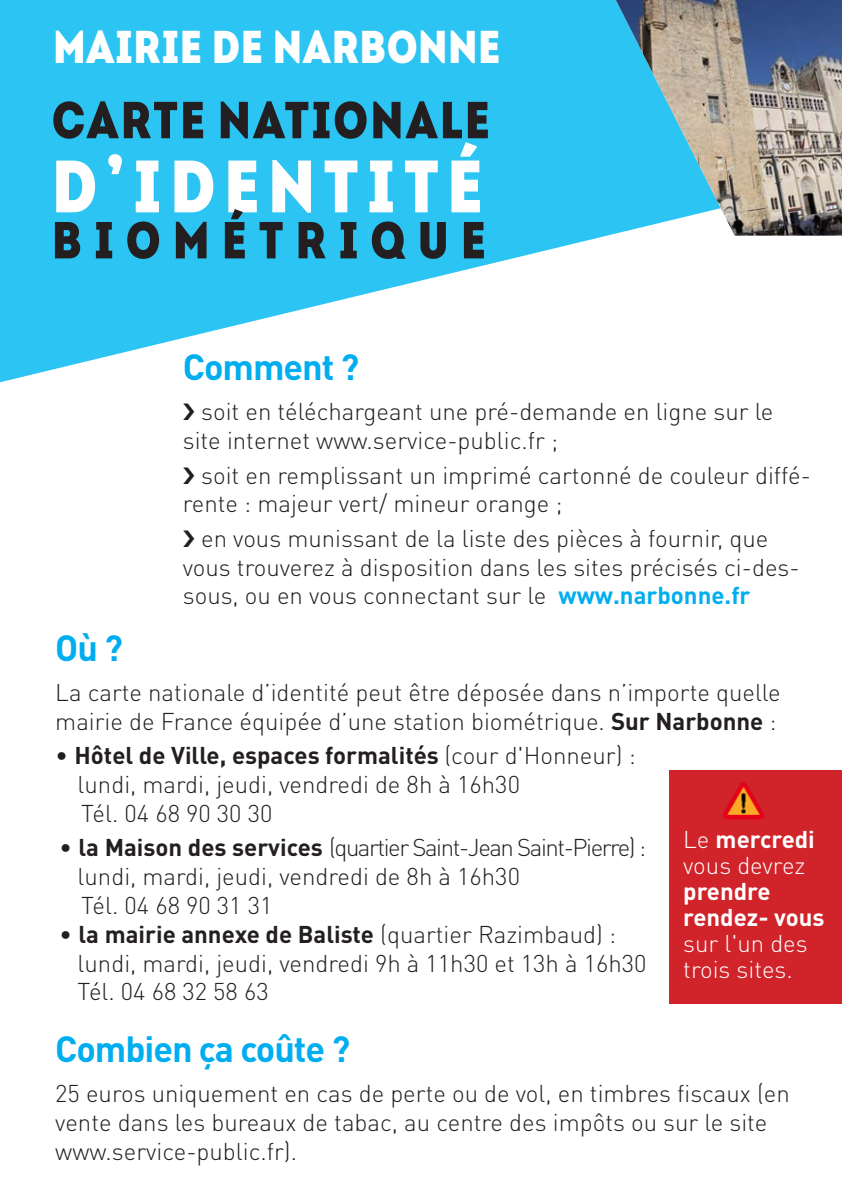
<style>
.page{position:relative;width:842px;height:1191px;background:#fff}
.page>*{position:absolute;margin:0;border:0;box-sizing:border-box;transform-origin:0 0}
.t1{font:74px "Intro Cond Black Free";letter-spacing:.11em;color:#fff}
.t2{font:52px "Intro Cond Black Free";letter-spacing:.04em;color:#231f20}
.t3{font:52px "Intro Cond Black Free";letter-spacing:.23em;color:#231f20}
.t4{font:46px "Intro Cond Black Free";letter-spacing:.01em;color:#fff}
.t5{font:700 36px "DIN";letter-spacing:-.03em;color:#00aeef}
.t6{font:300 24px/28.8px "DIN Pro";color:#231f20}
.t7{font:300 24px/26px "DIN Pro";color:#fff}
.t8{font:700 24px/26px "DIN Pro";color:#fff}
.s1{font-weight:700;color:#00aeef}
.s2{font-weight:700}
</style>
<div class="page">
<svg style="left:0;top:0;width:616px;height:383px;fill:#2bc4f3"></svg>
<img style="left:616px;top:0;width:226px;height:236px">
<div style="left:669px;top:770px;width:173px;height:233px;background:#d1232a"></div>
<img style="left:722px;top:782px;width:43px;height:37px">
<h3 class="t4" style="left:53px;top:15px;width:449px">MAIRIE DE NARBONNE</h3>
<h2 class="t2" style="left:52px;top:85px;width:440px">CARTE NATIONALE</h2>
<h1 class="t1" style="left:52px;top:136px;width:47px">D</h1>
<h1 class="t1" style="left:106px;top:90px;width:21px">,</h1>
<h1 class="t1" style="left:133px;top:136px;width:352px">IDENTITÉ</h1>
<h2 class="t3" style="left:52px;top:205px;width:436px">BIOMÉTRIQUE</h2>
<h3 class="t5" style="left:183px;top:343px;width:178px">Comment ?</h3>
<p class="t6" style="left:183px;top:396px;width:592px;text-indent:18px">soit en téléchargeant une pré-demande en ligne sur le site internet www.service-public.fr ;</p>
<p class="t6" style="left:183px;top:459px;width:629px;text-indent:18px">soit en remplissant un imprimé cartonné de couleur diffé&shy;rente : majeur vert/ mineur orange ;</p>
<p class="t6" style="left:183px;top:523px;width:618px;text-indent:18px">en vous munissant de la liste des pièces à fournir, que vous trouverez à disposition dans les sites précisés ci-des&shy;sous, ou en vous connectant sur le <span class="s1">www.narbonne.fr</span></p>
<h3 class="t5" style="left:55px;top:624px;width:69px">Où ?</h3>
<p class="t6" style="left:55px;top:677px;width:727px">La carte nationale d’identité peut être déposée dans n’importe quelle mairie de France équipée d’une station biométrique. <span class="s2">Sur Narbonne</span> :</p>
<p class="t6" style="left:78px;top:740px;width:559px;text-indent:-22px">• <span class="s2">Hôtel de Ville, espaces formalités</span> (cour d'Honneur) : lundi, mardi, jeudi, vendredi de 8h à 16h30<br>Tél. 04 68 90 30 30</p>
<p class="t6" style="left:78px;top:832px;width:570px;text-indent:-18px">• <span class="s2">la Maison des services</span> (quartier Saint-Jean Saint-Pierre) : lundi, mardi, jeudi, vendredi de 8h à 16h30<br>Tél. 04 68 90 31 31</p>
<p class="t6" style="left:78px;top:918px;width:570px;text-indent:-18px">• <span class="s2">la mairie annexe de Baliste</span> (quartier Razimbaud) : lundi, mardi, jeudi, vendredi 9h à 11h30 et 13h à 16h30<br>Tél. 04 68 32 58 63</p>
<p class="t7" style="left:683px;top:825px;width:133px">Le <span class="s2">mercredi </span>vous devrez</p>
<p class="t8" style="left:683px;top:877px;width:143px">prendre rendez- vous</p>
<p class="t7" style="left:683px;top:929px;width:126px">sur l'un des trois sites.</p>
<h3 class="t5" style="left:55px;top:1025px;width:296px">Combien ça coûte ?</h3>
<p class="t6" style="left:55px;top:1078px;width:736px">25 euros uniquement en cas de perte ou de vol, en timbres fiscaux (en vente dans les bureaux de tabac, au centre des impôts ou sur le site www.service-public.fr).</p>
</div>
